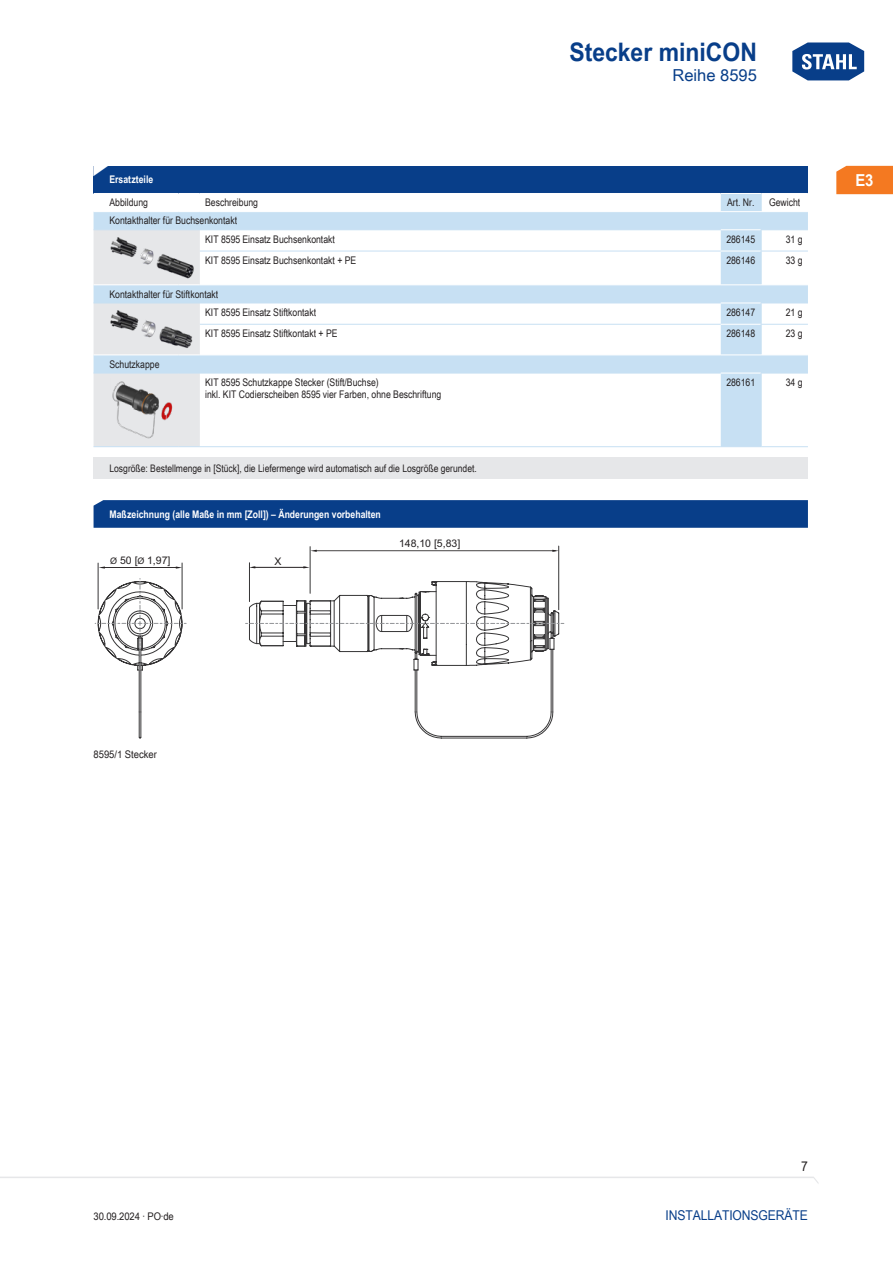
<style>
.page{position:relative;width:893px;height:1263px;background:#fff}
.page>*{position:absolute;margin:0;border:0;box-sizing:border-box;transform-origin:0 0}
.t1{font:700 25.5px "Arial Unicode MS";color:#083e89;scale:.9 1}
.TabHeader1stColumn{font:700 24px "Arial Unicode MS";color:#fff;scale:1.45 1}
.t2{font:16.5px "Arial Unicode MS";color:#083e89}
.t3{font:700 16.5px "Arial Unicode MS";color:#fff;scale:.9 1}
.t4{font:13.5px "Arial Unicode MS";letter-spacing:-.01em;color:#083e89;scale:.9 1}
.t5{font:13.5px "Arial Unicode MS";color:#231f20;scale:.9 1}
.TabBodyLeft{font:10.5px/12px "Arial Unicode MS";color:#231f20;scale:.83 1}
.TabBody1stColumnTitl{font:10.5px "Arial Unicode MS";color:#231f20;scale:.83 1}
.TabHeader1stColumn-2{font:700 10.5px "Arial Unicode MS";color:#fff;scale:.83 1}
.TabBodyCenter{font:10.5px "Arial Unicode MS";color:#231f20;scale:.83 1}
.TabBodyLeft-2{font:10.5px "Arial Unicode MS";color:#231f20;scale:.9 1}
.t6{font:10.5px "Arial";color:#231f20}
.TabBodyRight{font:10.5px "Arial Unicode MS";color:#231f20;scale:.83 1}
.TabBody1stColumn{font:10.5px "Arial Unicode MS";color:#231f20;scale:.83 1}
.Notes{font:10.35px "Arial Unicode MS";color:#231f20;scale:.83 1}
.t7{font:9px "Arial";color:#231f20}
</style>
<div class="page">
<svg style="left:792px;top:42px;width:73px;height:39px"></svg>
<svg style="left:0;top:1176px;width:818px;height:7px"></svg>
<div style="left:836px;top:166px;width:57px;height:28px;background:#f47921"></div>
<div style="left:94px;top:458px;width:714px;height:21px;background:#e6e7e9"></div>
<svg style="left:97px;top:545px;width:462px;height:36px"></svg>
<svg style="left:553px;top:581px;width:7px;height:135px"></svg>
<svg style="left:139px;top:581px;width:414px;height:158px"></svg>
<svg style="left:95px;top:578px;width:91px;height:160px"></svg>
<hr style="left:104px;top:567px;width:74px;height:1px;background:#231f20">
<svg style="left:99px;top:566px;width:6px;height:3px"></svg>
<svg style="left:176px;top:566px;width:6px;height:3px"></svg>
<hr style="left:253px;top:567px;width:53px;height:1px;background:#231f20">
<hr style="left:316px;top:550px;width:239px;height:1px;background:#231f20">
<svg style="left:303px;top:566px;width:7px;height:2px"></svg>
<svg style="left:552px;top:550px;width:7px;height:2px"></svg>
<svg style="left:310px;top:550px;width:7px;height:2px"></svg>
<svg style="left:246px;top:623px;width:318px;height:1px"></svg>
<div style="left:94px;top:166px;width:714px;height:27px;background:#083e89"></div>
<svg style="left:94px;top:194px;width:714px;height:252px"></svg>
<svg style="left:761px;top:194px;width:1px;height:17px"></svg>
<hr style="left:94px;top:211px;width:85px;height:1px;background:#fff">
<svg style="left:179px;top:211px;width:21px;height:1px"></svg>
<hr style="left:200px;top:211px;width:521px;height:1px;background:#fff">
<hr style="left:721px;top:211px;width:40px;height:1px;background:#fff">
<hr style="left:761px;top:211px;width:47px;height:1px;background:#fff">
<hr style="left:200px;top:229px;width:521px;height:1px;background:#c7e0f3">
<hr style="left:721px;top:229px;width:40px;height:1px;background:#fff">
<hr style="left:761px;top:229px;width:47px;height:1px;background:#c7e0f3">
<svg style="left:761px;top:230px;width:1px;height:21px"></svg>
<hr style="left:200px;top:251px;width:521px;height:1px;background:#c7e0f3">
<hr style="left:721px;top:251px;width:40px;height:1px;background:#fff">
<hr style="left:761px;top:251px;width:47px;height:1px;background:#c7e0f3">
<hr style="left:761px;top:251px;width:1px;height:33px;background:#c7e0f3">
<hr style="left:200px;top:284px;width:521px;height:1px;background:#fff">
<hr style="left:721px;top:284px;width:40px;height:1px;background:#fff">
<hr style="left:761px;top:284px;width:47px;height:1px;background:#fff">
<hr style="left:200px;top:303px;width:521px;height:1px;background:#c7e0f3">
<hr style="left:721px;top:303px;width:40px;height:1px;background:#fff">
<hr style="left:761px;top:303px;width:47px;height:1px;background:#c7e0f3">
<hr style="left:200px;top:324px;width:521px;height:1px;background:#c7e0f3">
<hr style="left:721px;top:324px;width:40px;height:1px;background:#fff">
<hr style="left:761px;top:324px;width:47px;height:1px;background:#c7e0f3">
<svg style="left:761px;top:303px;width:1px;height:51px"></svg>
<hr style="left:200px;top:354px;width:521px;height:1px;background:#fff">
<hr style="left:721px;top:354px;width:40px;height:1px;background:#fff">
<hr style="left:761px;top:354px;width:47px;height:1px;background:#fff">
<svg style="left:94px;top:229px;width:106px;height:218px;background:#dbe4ec"></svg>
<hr style="left:200px;top:373px;width:521px;height:1px;background:#c7e0f3">
<hr style="left:200px;top:446px;width:521px;height:1px;background:#c7e0f3">
<hr style="left:721px;top:373px;width:40px;height:1px;background:#fff">
<hr style="left:721px;top:446px;width:40px;height:1px;background:#c7e0f3">
<hr style="left:761px;top:373px;width:47px;height:1px;background:#c7e0f3">
<hr style="left:761px;top:446px;width:47px;height:1px;background:#c7e0f3">
<hr style="left:761px;top:373px;width:1px;height:73px;background:#c7e0f3">
<img style="left:109px;top:235px;width:86px;height:44px">
<img style="left:109px;top:308px;width:86px;height:42px">
<img style="left:109px;top:378px;width:68px;height:63px">
<svg style="left:94px;top:500px;width:714px;height:28px;background:#0b408a"></svg>
<h1 class="t1" style="left:569px;top:33px;width:210px">Stecker miniCON</h1>
<h3 class="t2" style="left:672px;top:63px;width:86px">Reihe 8595</h3>
<p class="TabHeader1stColumn" style="left:90px;top:154px;width:16px">◤</p>
<p class="TabHeader1stColumn-2" style="left:109px;top:172px;width:54px">Ersatzteile</p>
<p class="TabBody1stColumn" style="left:109px;top:195px;width:48px">Abbildung</p>
<p class="TabBodyLeft" style="left:205px;top:196px;width:65px">Beschreibung</p>
<p class="TabBodyCenter" style="left:727px;top:195px;width:35px">Art. N r.</p>
<p class="TabBodyCenter" style="left:769px;top:195px;width:39px">Gewicht</p>
<p class="TabBody1stColumnTitl" style="left:109px;top:213px;width:155px">Kontakthalter für Buchsenkontakt</p>
<p class="TabBodyLeft" style="left:205px;top:233px;width:158px">KIT 8595 E insatz Buchsenkontakt</p>
<p class="TabBodyCenter" style="left:726px;top:231px;width:36px">286145</p>
<p class="TabBodyRight" style="left:786px;top:231px;width:22px">31 g</p>
<p class="TabBodyLeft" style="left:205px;top:254px;width:182px">KIT 8595 Einsatz Buchsenkontakt + PE</p>
<p class="TabBodyCenter" style="left:726px;top:253px;width:36px">286146</p>
<p class="TabBodyRight" style="left:786px;top:253px;width:22px">33 g</p>
<p class="TabBody1stColumnTitl" style="left:109px;top:286px;width:133px">Kontakthalter für Stiftkontakt</p>
<p class="TabBodyLeft" style="left:205px;top:306px;width:135px">KIT 8595 E insatz Stiftkontakt</p>
<p class="TabBodyCenter" style="left:726px;top:304px;width:36px">286147</p>
<p class="TabBodyRight" style="left:786px;top:304px;width:22px">21 g</p>
<p class="TabBodyLeft" style="left:205px;top:327px;width:160px">KIT 8595 E insatz Stiftkontakt + PE</p>
<p class="TabBodyCenter" style="left:726px;top:326px;width:36px">286148</p>
<p class="TabBodyRight" style="left:786px;top:326px;width:22px">23 g</p>
<p class="TabBody1stColumnTitl" style="left:109px;top:356px;width:62px">Schutzkappe</p>
<p class="TabBodyLeft" style="left:205px;top:376px;width:286px">KIT 8595 Schutzkappe Stecker (Stift/Buchse)<br>inkl. KIT Codierscheiben 8595 vier Farben, ohne Beschriftung</p>
<p class="TabBodyCenter" style="left:726px;top:375px;width:36px">286161</p>
<p class="TabBodyRight" style="left:786px;top:375px;width:22px">34 g</p>
<p class="Notes" style="left:109px;top:461px;width:444px">Losgröße: Bestellmenge in [Stück], die Liefermenge wird automatisch auf die Losgröße gerundet.</p>
<p class="TabHeader1stColumn-2" style="left:109px;top:506px;width:329px">Maßzeichnung (alle Maße in mm [Zoll]) – Änderungen vorbehalten</p>
<p class="t6" style="left:120px;top:556px;width:52px">50 [ 1,97]</p>
<p class="t6" style="left:275px;top:557px;width:9px">X</p>
<p class="t7" style="left:110px;top:557px;width:9px">Ø</p>
<p class="t7" style="left:138px;top:557px;width:9px">Ø</p>
<p class="t6" style="left:399px;top:540px;width:63px">148,10 [5,83]</p>
<h3 class="t3" style="left:855px;top:168px;width:22px">E3</h3>
<p class="TabBodyLeft-2" style="left:94px;top:746px;width:72px">8595/1 Stecker</p>
<p class="t5" style="left:801px;top:1157px;width:9px">7</p>
<p class="TabBodyLeft-2" style="left:94px;top:1208px;width:91px">30.09.2024 · PO·de</p>
<p class="t4" style="left:666px;top:1205px;width:160px">Installationsgeräte</p>
</div>
